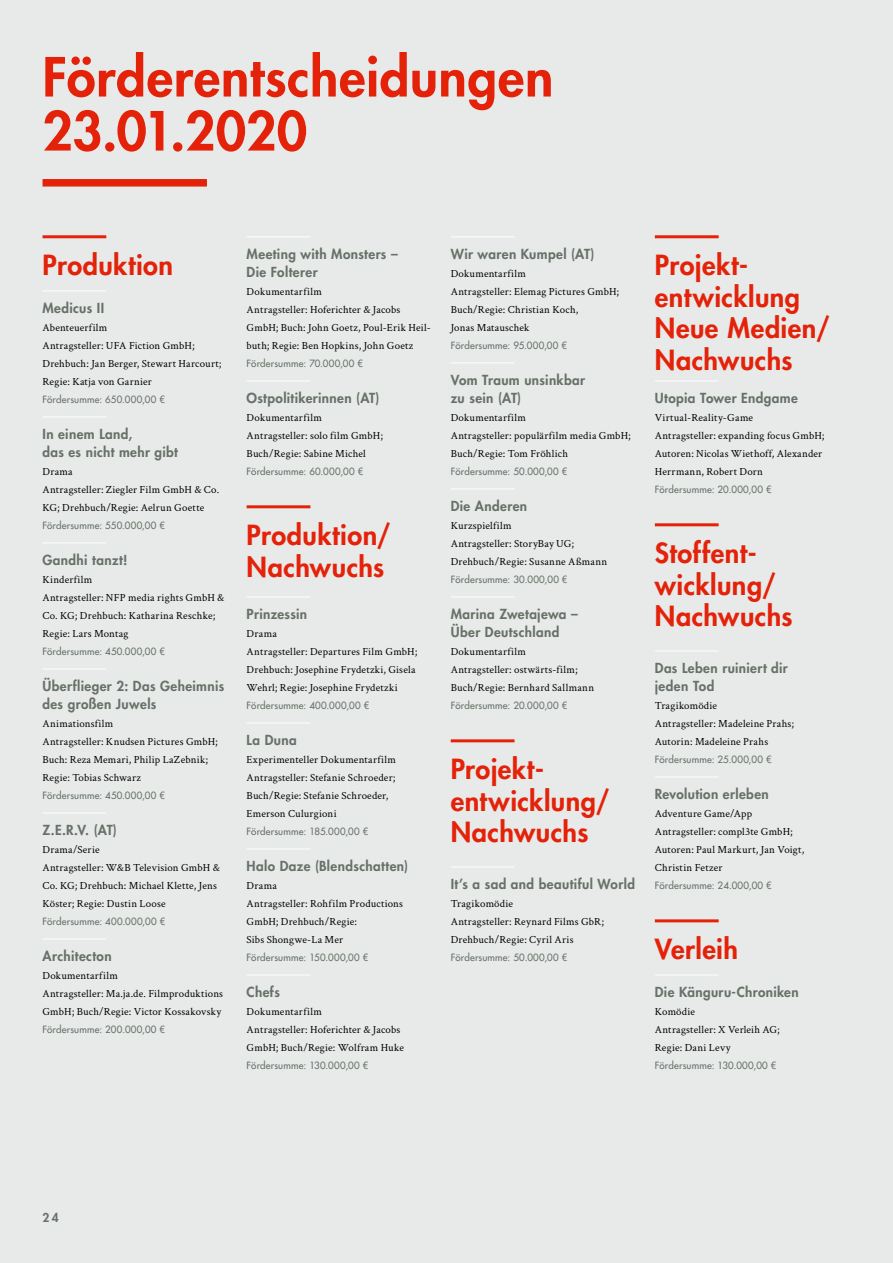
<style>
.page{position:relative;width:893px;height:1263px;background:#e7eae8}
.page>*{position:absolute;margin:0;border:0;box-sizing:border-box;transform-origin:0 0}
.t1{font:800 52.5px/54px "Futura Std";letter-spacing:.015em;color:#e4220a}
.t2{font:800 27px/31.5px "Futura Std";letter-spacing:.015em;color:#e4220a}
.t3{font:800 13.5px/18px "Futura Std";letter-spacing:.03em;color:#677168}
.t4{font:800 12px "Futura Std";color:#677168}
.t5{font:10.8px/18px "Crimson Text";letter-spacing:.02em;color:#000}
.t6{font:500 9.75px "Futura Std";letter-spacing:.02em;color:#677168}
</style>
<div class="page">
<hr style="left:43px;top:235px;width:63px;height:3px;background:#e4220a">
<hr style="left:43px;top:291px;width:63px;height:1px;background:#fff">
<hr style="left:43px;top:417px;width:63px;height:1px;background:#fff">
<hr style="left:43px;top:543px;width:63px;height:1px;background:#fff">
<hr style="left:43px;top:669px;width:63px;height:1px;background:#fff">
<hr style="left:43px;top:813px;width:63px;height:1px;background:#fff">
<hr style="left:43px;top:939px;width:63px;height:1px;background:#fff">
<hr style="left:247px;top:237px;width:63px;height:1px;background:#fff">
<hr style="left:247px;top:381px;width:63px;height:1px;background:#fff">
<hr style="left:247px;top:505px;width:63px;height:3px;background:#e4220a">
<hr style="left:247px;top:597px;width:63px;height:1px;background:#fff">
<hr style="left:247px;top:723px;width:63px;height:1px;background:#fff">
<hr style="left:247px;top:849px;width:63px;height:1px;background:#fff">
<hr style="left:247px;top:975px;width:63px;height:1px;background:#fff">
<hr style="left:451px;top:237px;width:63px;height:1px;background:#fff">
<hr style="left:451px;top:363px;width:63px;height:1px;background:#fff">
<hr style="left:451px;top:489px;width:63px;height:1px;background:#fff">
<hr style="left:451px;top:597px;width:63px;height:1px;background:#fff">
<hr style="left:451px;top:739px;width:63px;height:3px;background:#e4220a">
<hr style="left:451px;top:867px;width:63px;height:1px;background:#fff">
<hr style="left:655px;top:235px;width:64px;height:3px;background:#e4220a">
<hr style="left:655px;top:381px;width:64px;height:1px;background:#fff">
<hr style="left:655px;top:523px;width:64px;height:3px;background:#e4220a">
<hr style="left:655px;top:651px;width:64px;height:1px;background:#fff">
<hr style="left:655px;top:777px;width:64px;height:1px;background:#fff">
<hr style="left:655px;top:919px;width:64px;height:3px;background:#e4220a">
<hr style="left:655px;top:975px;width:64px;height:1px;background:#fff">
<div style="left:43px;top:179px;width:164px;height:8px;background:#e4220a"></div>
<hr style="left:892px;top:838px;width:1px;height:425px;background:#fff">
<svg style="left:892px;top:838px;width:1px;height:241px"></svg>
<h1 class="t1" style="left:43px;top:50px;width:512px">Förderentscheidungen<br>23.01.2020</h1>
<h2 class="t2" style="left:43px;top:249px;width:132px">Produktion</h2>
<p class="t3" style="left:43px;top:299px;width:63px">Medicus II</p>
<p class="t5" style="left:43px;top:318px;width:181px">Abenteuerfilm<br>Antragsteller: UFA Fiction GmbH;<br>Drehbuch: Jan Berger, Stewart Harcourt;<br>Regie: Katja von Garnier</p>
<p class="t6" style="left:43px;top:393px;width:124px">Fördersumme: 650.000,00 €</p>
<p class="t3" style="left:43px;top:425px;width:137px">In einem Land,<br>das es nicht mehr gibt</p>
<p class="t5" style="left:43px;top:462px;width:178px">Drama<br>Antragsteller: Ziegler Film GmbH &amp; Co.<br>KG; Drehbuch/Regie: Aelrun Goette</p>
<p class="t6" style="left:43px;top:519px;width:124px">Fördersumme: 550.000,00 €</p>
<p class="t3" style="left:43px;top:551px;width:86px">Gandhi tanzt!</p>
<p class="t5" style="left:43px;top:570px;width:183px">Kinderfilm<br>Antragsteller: NFP media rights GmbH &amp;<br>Co. KG; Drehbuch: Katharina Reschke;<br>Regie: Lars Montag</p>
<p class="t6" style="left:43px;top:645px;width:124px">Fördersumme: 450.000,00 €</p>
<p class="t3" style="left:43px;top:677px;width:183px">Überflieger 2: Das Geheimnis des großen Juwels</p>
<p class="t5" style="left:43px;top:714px;width:177px">Animationsfilm<br>Antragsteller: Knudsen Pictures GmbH;<br>Buch: Reza Memari, Philip LaZebnik;<br>Regie: Tobias Schwarz</p>
<p class="t6" style="left:43px;top:789px;width:124px">Fördersumme: 450.000,00 €</p>
<p class="t3" style="left:43px;top:821px;width:76px">Z.E.R.V. (AT)</p>
<p class="t5" style="left:43px;top:840px;width:179px">Drama/Serie<br>Antragsteller: W&amp;B Television GmbH &amp;<br>Co. KG; Drehbuch: Michael Klette, Jens<br>Köster; Regie: Dustin Loose</p>
<p class="t6" style="left:43px;top:915px;width:124px">Fördersumme: 400.000,00 €</p>
<p class="t3" style="left:43px;top:947px;width:71px">Architecton</p>
<p class="t5" style="left:43px;top:966px;width:182px">Dokumentarfilm<br>Antragsteller: Ma.ja.de. Filmproduktions<br>GmbH; Buch/Regie: Victor Kossakovsky</p>
<p class="t6" style="left:43px;top:1023px;width:124px">Fördersumme: 200.000,00 €</p>
<p class="t3" style="left:247px;top:245px;width:153px">Meeting with Monsters –<br>Die Folterer</p>
<p class="t5" style="left:247px;top:282px;width:186px">Dokumentarfilm<br>Antragsteller: Hoferichter &amp; Jacobs<br>GmbH; Buch: John Goetz, Poul-Erik Heil&shy;buth; Regie: Ben Hopkins, John Goetz</p>
<p class="t6" style="left:247px;top:357px;width:118px">Fördersumme: 70.000,00 €</p>
<p class="t3" style="left:247px;top:389px;width:134px">Ostpolitikerinnen (AT)</p>
<p class="t5" style="left:247px;top:408px;width:138px">Dokumentarfilm<br>Antragsteller: solo film GmbH;<br>Buch/Regie: Sabine Michel</p>
<p class="t6" style="left:247px;top:465px;width:118px">Fördersumme: 60.000,00 €</p>
<h2 class="t2" style="left:247px;top:519px;width:146px">Produktion/<br>Nachwuchs</h2>
<p class="t3" style="left:247px;top:605px;width:62px">Prinzessin</p>
<p class="t5" style="left:247px;top:624px;width:172px">Drama<br>Antragsteller: Departures Film GmbH;<br>Drehbuch: Josephine Frydetzki, Gisela<br>Wehrl; Regie: Josephine Frydetzki</p>
<p class="t6" style="left:247px;top:699px;width:124px">Fördersumme: 400.000,00 €</p>
<p class="t3" style="left:247px;top:731px;width:52px">La Duna</p>
<p class="t5" style="left:247px;top:750px;width:151px">Experimenteller Dokumentarfilm<br>Antragsteller: Stefanie Schroeder;<br>Buch/Regie: Stefanie Schroeder,<br>Emerson Culurgioni</p>
<p class="t6" style="left:247px;top:825px;width:123px">Fördersumme: 185.000,00 €</p>
<p class="t3" style="left:247px;top:857px;width:163px">Halo Daze (Blendschatten)</p>
<p class="t5" style="left:247px;top:876px;width:158px">Drama<br>Antragsteller: Rohfilm Productions<br>GmbH; Drehbuch/Regie:<br>Sibs Shongwe-La Mer</p>
<p class="t6" style="left:247px;top:951px;width:123px">Fördersumme: 150.000,00 €</p>
<p class="t3" style="left:247px;top:983px;width:35px">Chefs</p>
<p class="t5" style="left:247px;top:1002px;width:159px">Dokumentarfilm<br>Antragsteller: Hoferichter &amp; Jacobs<br>GmbH; Buch/Regie: Wolfram Huke</p>
<p class="t6" style="left:247px;top:1059px;width:123px">Fördersumme: 130.000,00 €</p>
<p class="t3" style="left:451px;top:245px;width:145px">Wir waren Kumpel (AT)</p>
<p class="t5" style="left:451px;top:264px;width:170px">Dokumentarfilm<br>Antragsteller: Elemag Pictures GmbH;<br>Buch/Regie: Christian Koch,<br>Jonas Matauschek</p>
<p class="t6" style="left:451px;top:339px;width:118px">Fördersumme: 95.000,00 €</p>
<p class="t3" style="left:451px;top:371px;width:136px">Vom Traum unsinkbar zu sein (AT)</p>
<p class="t5" style="left:451px;top:408px;width:181px">Dokumentarfilm<br>Antragsteller: populärfilm media GmbH;<br>Buch/Regie: Tom Fröhlich</p>
<p class="t6" style="left:451px;top:465px;width:118px">Fördersumme: 50.000,00 €</p>
<p class="t3" style="left:451px;top:497px;width:78px">Die Anderen</p>
<p class="t5" style="left:451px;top:516px;width:158px">Kurzspielfilm<br>Antragsteller: StoryBay UG;<br>Drehbuch/Regie: Susanne Aßmann</p>
<p class="t6" style="left:451px;top:573px;width:118px">Fördersumme: 30.000,00 €</p>
<p class="t3" style="left:451px;top:605px;width:129px">Marina Zwetajewa –<br>Über Deutschland</p>
<p class="t5" style="left:451px;top:642px;width:145px">Dokumentarfilm<br>Antragsteller: ostwärts-film;<br>Buch/Regie: Bernhard Sallmann</p>
<p class="t6" style="left:451px;top:699px;width:118px">Fördersumme: 20.000,00 €</p>
<h2 class="t2" style="left:451px;top:753px;width:161px">Projekt&shy;entwicklung/<br>Nachwuchs</h2>
<p class="t3" style="left:451px;top:875px;width:186px">It’s a sad and beautiful World</p>
<p class="t5" style="left:451px;top:894px;width:155px">Tragikomödie<br>Antragsteller: Reynard Films GbR;<br>Drehbuch/Regie: Cyril Aris</p>
<p class="t6" style="left:451px;top:951px;width:118px">Fördersumme: 50.000,00 €</p>
<h2 class="t2" style="left:655px;top:249px;width:177px">Projekt&shy;entwicklung<br>Neue Medien/<br>Nachwuchs</h2>
<p class="t3" style="left:655px;top:389px;width:145px">Utopia Tower Endgame</p>
<p class="t5" style="left:655px;top:408px;width:171px">Virtual-Reality-Game<br>Antragsteller: expanding focus GmbH;<br>Autoren: Nicolas Wiethoff, Alexander<br>Herrmann, Robert Dorn</p>
<p class="t6" style="left:655px;top:483px;width:118px">Fördersumme: 20.000,00 €</p>
<h2 class="t2" style="left:655px;top:537px;width:139px">Stoffent&shy;wicklung/<br>Nachwuchs</h2>
<p class="t3" style="left:655px;top:659px;width:135px">Das Leben ruiniert dir jeden Tod</p>
<p class="t5" style="left:655px;top:696px;width:141px">Tragikomödie<br>Antragsteller: Madeleine Prahs;<br>Autorin: Madeleine Prahs</p>
<p class="t6" style="left:655px;top:753px;width:118px">Fördersumme: 25.000,00 €</p>
<p class="t3" style="left:655px;top:785px;width:116px">Revolution erleben</p>
<p class="t5" style="left:655px;top:804px;width:151px">Adventure Game/App<br>Antragsteller: compl3te GmbH;<br>Autoren: Paul Markurt, Jan Voigt,<br>Christin Fetzer</p>
<p class="t6" style="left:655px;top:879px;width:119px">Fördersumme: 24.000,00 €</p>
<h2 class="t2" style="left:655px;top:933px;width:85px">Verleih</h2>
<p class="t3" style="left:655px;top:983px;width:145px">Die Känguru-Chroniken</p>
<p class="t5" style="left:655px;top:1002px;width:126px">Komödie<br>Antragsteller: X Verleih AG;<br>Regie: Dani Levy</p>
<p class="t6" style="left:655px;top:1059px;width:123px">Fördersumme: 130.000,00 €</p>
<p class="t4" style="left:43px;top:1210px;width:18px">24</p>
</div>
